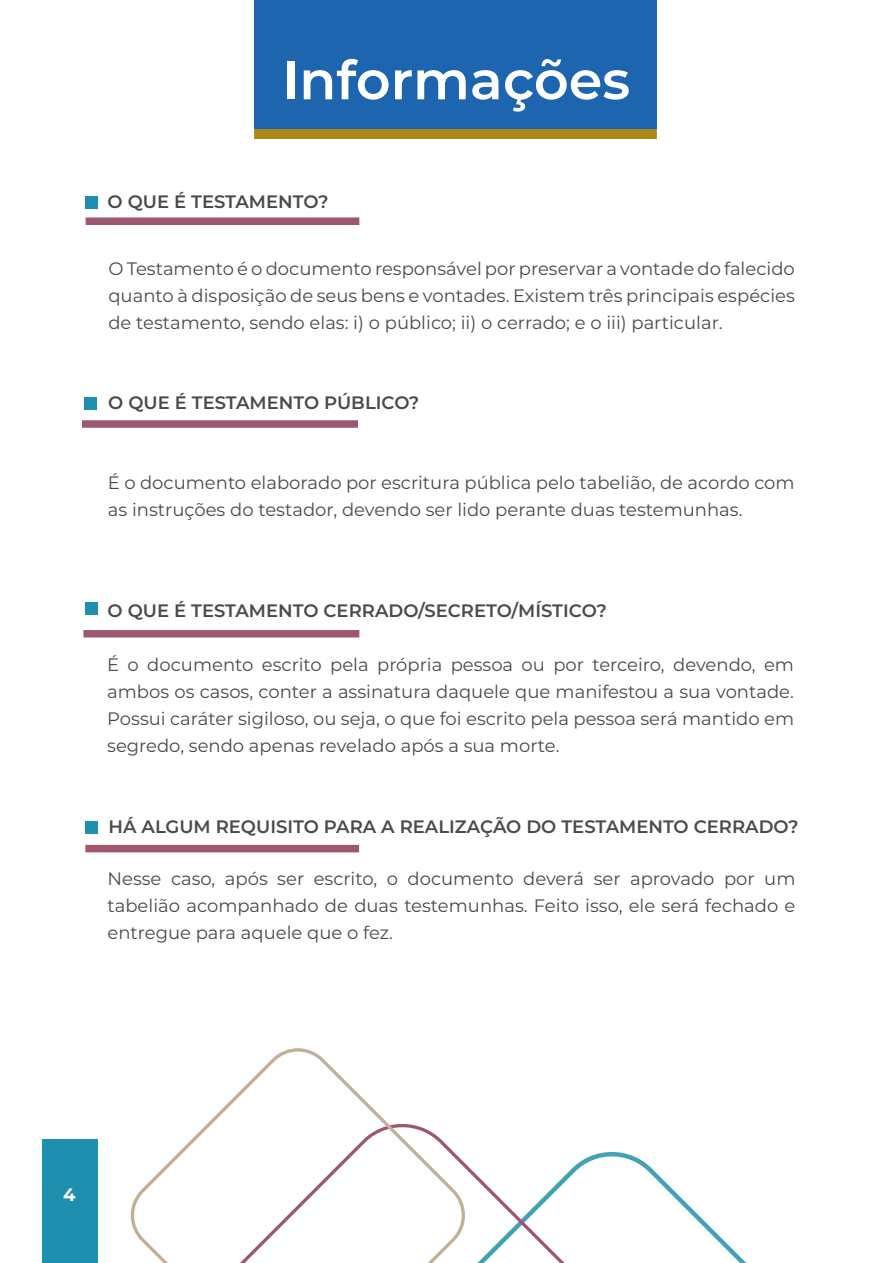
<style>
.page{position:relative;width:893px;height:1263px;background:#fff}
.page>*{position:absolute;margin:0;border:0;box-sizing:border-box;transform-origin:0 0}
.t1{font:600 54px "Montserrat";color:#fff}
.t2{font:18px/27px "Montserrat";color:#4a4a49;text-align:justify}
.t3{font:600 18px "Montserrat";color:#4a4a49}
.t4{font:700 18px "Montserrat";color:#fff}
</style>
<div class="page">
<div style="left:84px;top:397px;width:12px;height:12px;background:#1f8fb0"></div>
<div style="left:86px;top:602px;width:12px;height:13px;background:#1f8fb0"></div>
<div style="left:86px;top:196px;width:12px;height:12px;background:#1f8fb0"></div>
<div style="left:254px;top:129px;width:403px;height:10px;background:#ab8815"></div>
<div style="left:82px;top:420px;width:276px;height:8px;background:#9e5770"></div>
<div style="left:83px;top:630px;width:276px;height:7px;background:#9e5770"></div>
<div style="left:86px;top:217px;width:273px;height:8px;background:#9e5770"></div>
<div style="left:254px;top:0;width:403px;height:129px;background:#1d65af"></div>
<div style="left:85px;top:821px;width:13px;height:13px;background:#1f8fb0"></div>
<div style="left:85px;top:845px;width:274px;height:7px;background:#9e5770"></div>
<svg style="left:671px;top:1187px;width:76px;height:76px"></svg>
<svg style="left:465px;top:1152px;width:206px;height:111px"></svg>
<svg style="left:131px;top:1048px;width:334px;height:215px"></svg>
<div style="left:43px;top:1139px;width:55px;height:124px;background:#1f8fb0"></div>
<h1 class="t1" style="left:282px;top:42px;width:350px">Informações</h1>
<p class="t3" style="left:108px;top:189px;width:222px">O QUE É TESTAMENTO?</p>
<p class="t2" style="left:108px;top:254px;width:688px">O Testamento é o documento responsável por preservar a vontade do falecido quanto à disposição de seus bens e vontades. Existem três principais espécies de testamento, sendo elas: i) o público; ii) o cerrado; e o iii) particular.</p>
<p class="t3" style="left:108px;top:389px;width:313px">O QUE É TESTAMENTO PÚBLICO?</p>
<p class="t2" style="left:108px;top:468px;width:688px">É o documento elaborado por escritura pública pelo tabelião, de acordo com as instruções do testador, devendo ser lido perante duas testemunhas.</p>
<p class="t3" style="left:108px;top:598px;width:501px">O QUE É TESTAMENTO CERRADO/SECRETO/MÍSTICO?</p>
<p class="t2" style="left:107px;top:650px;width:688px">É o documento escrito pela própria pessoa ou por terceiro, devendo, em ambos os casos, conter a assinatura daquele que manifestou a sua vontade.<br>Possui caráter sigiloso, ou seja, o que foi escrito pela pessoa será mantido em segredo, sendo apenas revelado após a sua morte.</p>
<p class="t3" style="left:108px;top:814px;width:692px">HÁ ALGUM REQUISITO PARA A REALIZAÇÃO DO TESTAMENTO CERRADO?</p>
<p class="t2" style="left:108px;top:864px;width:689px">Nesse caso, após ser escrito, o documento deverá ser aprovado por um tabelião acompanhado de duas testemunhas. Feito isso, ele será fechado e entregue para aquele que o fez.</p>
<p class="t4" style="left:63px;top:1181px;width:14px">4</p>
</div>
